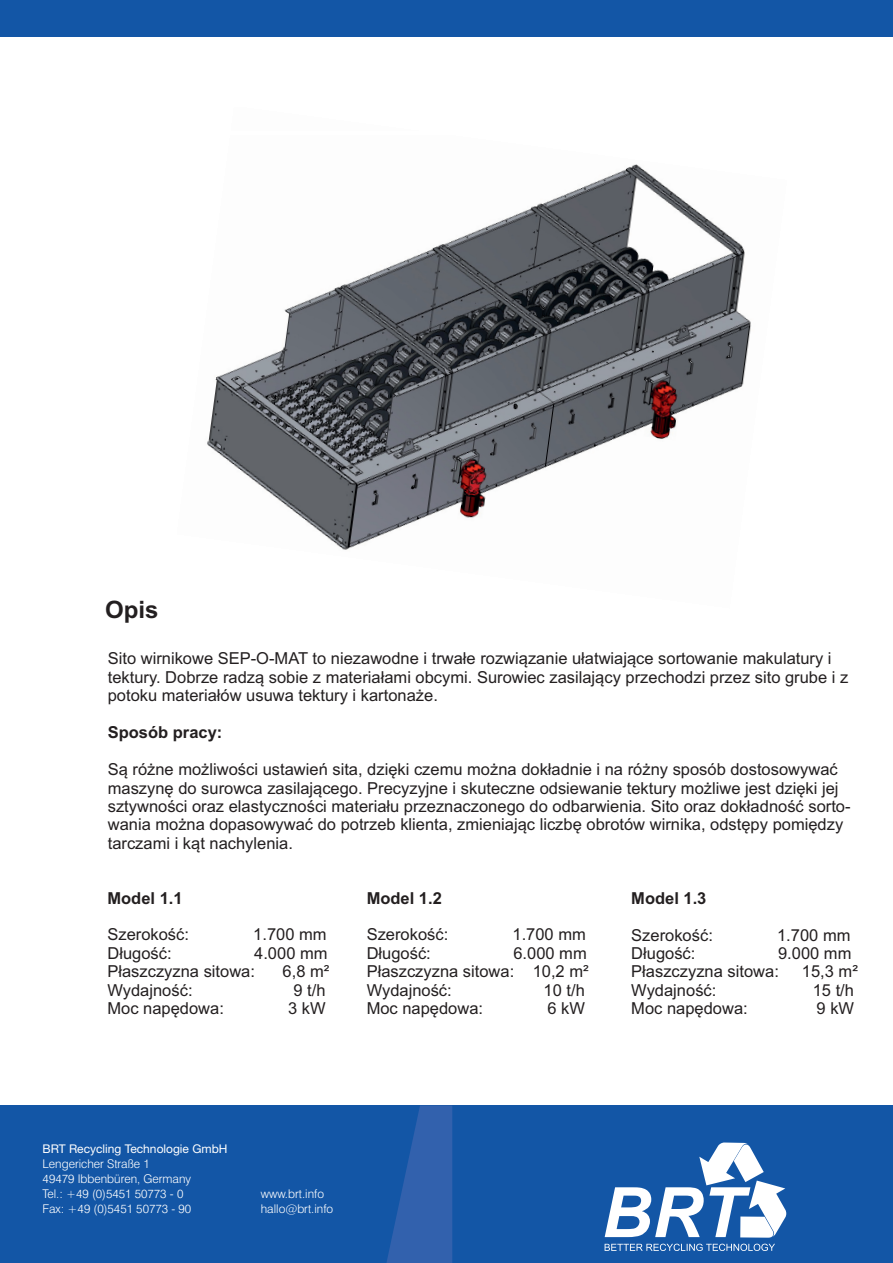
<style>
.page{position:relative;width:893px;height:1263px;background:#fff}
.page>*{position:absolute;margin:0;border:0;box-sizing:border-box;transform-origin:0 0}
.t1{font:700 24px "Arial";color:#231f20}
.t2{font:16.5px/18.5px "Arial";color:#231f20}
.t3{font:700 16.5px "Arial";color:#231f20}
.t4{font:300 12px/15px "Swiss 721 BT";color:#fff}
.t5{font:12px "Helvetica Neue LT Std";color:#fff}
</style>
<div class="page">
<img style="left:207px;top:164px;width:544px;height:386px">
<div style="left:0;top:0;width:893px;height:37px;background:#1356a6"></div>
<div style="left:0;top:1106px;width:893px;height:157px;background:#1356a6"></div>
<svg style="left:384px;top:1105px;width:68px;height:158px"></svg>
<svg style="left:605px;top:1142px;width:181px;height:96px"></svg>
<svg style="left:605px;top:1244px;width:170px;height:7px"></svg>
<h1 class="t1" style="left:105px;top:600px;width:55px">Opis</h1>
<p class="t2" style="left:108px;top:651px;width:742px">Sito wirnikowe SEP-O-MAT to niezawodne i trwałe rozwiązanie ułatwiające sortowanie makulatury i tektury. Dobrze radzą sobie z materiałami obcymi. Surowiec zasilający przechodzi przez sito grube i z potoku materiałów usuwa tektury i kartonaże.</p>
<p class="t3" style="left:108px;top:726px;width:116px">Sposób pracy:</p>
<p class="t2" style="left:108px;top:762px;width:744px">Są różne możliwości ustawień sita, dzięki czemu można dokładnie i na różny sposób dostosowywać maszynę do surowca zasilającego. Precyzyjne i skuteczne odsiewanie tektury możliwe jest dzięki jej sztywności oraz elastyczności materiału przeznaczonego do odbarwienia. Sito oraz dokładność sorto&shy;wania można dopasowywać do potrzeb klienta, zmieniając liczbę obrotów wirnika, odstępy pomiędzy tarczami i kąt nachylenia.</p>
<p class="t3" style="left:367px;top:891px;width:77px">Model 1.2</p>
<p class="t2" style="left:367px;top:927px;width:83px">Szerokość:</p>
<p class="t2" style="left:512px;top:927px;width:75px">1.700 mm</p>
<p class="t2" style="left:367px;top:945px;width:66px">Długość:</p>
<p class="t3" style="left:107px;top:891px;width:77px">Model 1.1</p>
<p class="t2" style="left:107px;top:927px;width:83px">Szerokość:</p>
<p class="t2" style="left:253px;top:927px;width:75px">1.700 mm</p>
<p class="t2" style="left:107px;top:945px;width:66px">Długość:</p>
<p class="t3" style="left:631px;top:892px;width:77px">Model 1.3</p>
<p class="t2" style="left:631px;top:927px;width:83px">Szerokość:</p>
<p class="t2" style="left:777px;top:927px;width:75px">1.700 mm</p>
<p class="t2" style="left:631px;top:945px;width:66px">Długość:</p>
<p class="t2" style="left:107px;top:945px;width:222px;text-indent:147px">4.000 mm<br>Płaszczyzna sitowa:</p>
<p class="t2" style="left:367px;top:945px;width:223px;text-align:justify;text-indent:147px">6.000 mm Płaszczyzna sitowa: 10,2 m²<br>Wydajność:</p>
<p class="t2" style="left:631px;top:945px;width:222px;text-indent:147px">9.000 mm<br>Płaszczyzna sitowa:</p>
<p class="t2" style="left:283px;top:964px;width:48px">6,8 m²</p>
<p class="t2" style="left:802px;top:964px;width:57px">15,3 m²</p>
<p class="t2" style="left:107px;top:982px;width:87px">Wydajność:</p>
<p class="t2" style="left:293px;top:982px;width:34px">9 t/h</p>
<p class="t2" style="left:107px;top:1001px;width:118px">Moc napędowa:</p>
<p class="t2" style="left:288px;top:1001px;width:39px">3 kW</p>
<p class="t2" style="left:544px;top:982px;width:43px">10 t/h</p>
<p class="t2" style="left:631px;top:982px;width:87px">Wydajność:</p>
<p class="t2" style="left:813px;top:982px;width:43px">15 t/h</p>
<p class="t2" style="left:631px;top:1001px;width:118px">Moc napędowa:</p>
<p class="t2" style="left:817px;top:1001px;width:39px">9 kW</p>
<p class="t2" style="left:367px;top:1001px;width:118px">Moc napędowa:</p>
<p class="t2" style="left:547px;top:1001px;width:39px">6 kW</p>
<p class="t5" style="left:43px;top:1144px;width:186px">BRT Recycling Technologie GmbH</p>
<p class="t4" style="left:43px;top:1157px;width:150px">Lengericher Straße 1<br>49479 Ibbenbüren, Germany<br>Tel.: +49 (0)5451 50773 - 0<br>Fax: +49 (0)5451 50773 - 90</p>
<p class="t4" style="left:261px;top:1187px;width:74px">www.brt.info hallo@brt.info</p>
</div>
